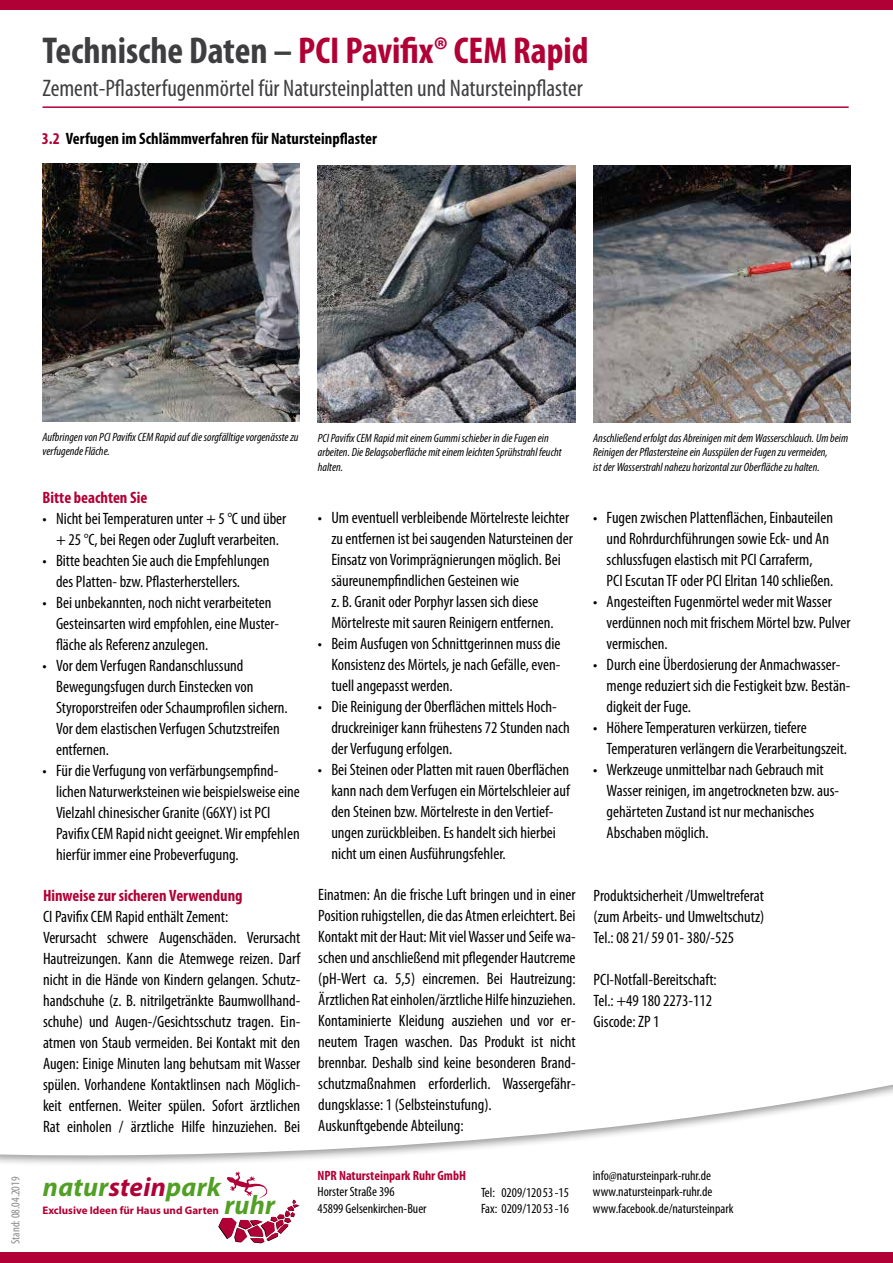
<style>
.page{position:relative;width:893px;height:1263px;background:#fff}
.page>*{position:absolute;margin:0;border:0;box-sizing:border-box;transform-origin:0 0}
.t1{font:700 condensed 37.5px "Myriad Pro";color:#b10035}
.t2{font:italic 700 26.85px "Myriad Pro";letter-spacing:.01em;color:#51a025}
.t3{font:condensed 24px "Myriad Pro";color:#3e3d40}
.t4{font:condensed 16.5px/21px "Myriad Pro";color:#000}
.t5{font:700 condensed 16.5px "Myriad Pro";color:#000}
.t6{font:700 condensed 16.5px "Myriad Pro";color:#b10035}
.t7{font:condensed 13.5px/16.5px "Myriad Pro";color:#000}
.t8{font:700 condensed 13.5px "Myriad Pro";color:#b10035}
.t9{font:italic condensed 12px/14.4px "Myriad Pro";color:#000}
.t10{font:condensed 12px "Myriad Pro";color:#87888a}
.t11{font:700 10.95px "Myriad Pro";color:#b10035}
.s1{color:#3e3d40}
.s2{color:#b10035}
</style>
<div class="page">
<svg style="left:0;top:1152px;width:422px;height:12px"></svg>
<div style="left:0;top:0;width:893px;height:9px;background:#b10035"></div>
<div style="left:0;top:1252px;width:893px;height:11px;background:#b10035"></div>
<svg style="left:267px;top:1084px;width:626px;height:68px"></svg>
<svg style="left:218px;top:1171px;width:81px;height:72px"></svg>
<img style="left:43px;top:164px;width:257px;height:257px">
<img style="left:318px;top:165px;width:257px;height:257px">
<img style="left:593px;top:165px;width:257px;height:257px">
<hr style="left:43px;top:106px;width:806px;height:2px;background:#b10035">
<h1 class="t1" style="left:43px;top:27px;width:547px"><span class="s1">Technische Daten –</span> PCI Pavifix® CEM Rapid</h1>
<h3 class="t3" style="left:43px;top:73px;width:542px">Zement-Pflasterfugenmörtel für Natursteinplatten und Natursteinpflaster</h3>
<p class="t5" style="left:42px;top:128px;width:337px"><span class="s2">3.2</span> Verfugen im Schlämmverfahren für Natursteinpflaster</p>
<p class="t10" style="left:8px;top:1244px;width:69px;rotate:-90deg">Stand: 08.04.2019</p>
<p class="t9" style="left:43px;top:429px;width:258px">Aufbringen von PCI Pavifix CEM Rapid auf die sorgfälltige vorgenässte zu verfugende Fläche.</p>
<p class="t9" style="left:318px;top:431px;width:245px">PCI Pavifix CEM Rapid mit einem Gummi schieber in die Fugen ein arbeiten. Die Belagsoberfläche mit einem leichten Sprühstrahl feucht halten.</p>
<p class="t9" style="left:593px;top:431px;width:257px">Anschließend erfolgt das Abreinigen mit dem Wasserschlauch. Um beim<br>Reinigen der Pflastersteine ein Ausspülen der Fugen zu vermeiden,<br>ist der Wasserstrahl nahezu horizontal zur Oberfläche zu halten.</p>
<p class="t6" style="left:43px;top:487px;width:106px">Bitte beachten Sie</p>
<p class="t4" style="left:43px;top:508px;width:245px;text-align:center">• Nicht bei Temperaturen unter + 5 °C und über + 25 °C, bei Regen oder Zugluft verarbeiten.</p>
<p class="t4" style="left:56px;top:550px;width:215px;text-indent:-13px">• Bitte beachten Sie auch die Empfehlungen des Platten- bzw. Pflasterherstellers.</p>
<p class="t4" style="left:56px;top:592px;width:225px;text-indent:-13px">• Bei unbekannten, noch nicht verarbeiteten<br>Gesteinsarten wird empfohlen, eine Muster&shy;fläche als Referenz anzulegen.</p>
<p class="t4" style="left:56px;top:655px;width:233px;text-indent:-13px">• Vor dem Verfugen Randanschlussund Bewegungsfugen durch Einstecken von Styroporstreifen oder Schaumprofilen sichern.<br>Vor dem elastischen Verfugen Schutzstreifen entfernen.</p>
<p class="t4" style="left:56px;top:760px;width:245px;text-indent:-13px">• Für die Verfugung von verfärbungsempfind&shy;lichen Naturwerksteinen wie beispielsweise eine Vielzahl chinesischer Granite (G6XY) ist PCI Pavifix CEM Rapid nicht geeignet. Wir empfehlen hierfür immer eine Probeverfugung.</p>
<p class="t6" style="left:43px;top:885px;width:201px">Hinweise zur sicheren Verwendung</p>
<p class="t4" style="left:43px;top:905px;width:259px">CI Pavifix CEM Rapid enthält Zement:<br>Verursacht schwere Augenschäden. Verursacht Hautreizungen. Kann die Atemwege reizen. Darf nicht in die Hände von Kindern gelangen. Schutz&shy;handschuhe (z. B. nitrilgetränkte Baumwollhand&shy;schuhe) und Augen-/Gesichtsschutz tragen. Ein&shy;atmen von Staub vermeiden. Bei Kontakt mit den Augen: Einige Minuten lang behutsam mit Wasser spülen. Vorhandene Kontaktlinsen nach Möglich&shy;keit entfernen. Weiter spülen. Sofort ärztlichen Rat einholen / ärztliche Hilfe hinzuziehen. Bei</p>
<h2 class="t2" style="left:43px;top:1169px;width:180px">natur<span class="s2">stein</span>park</h2>
<p class="t11" style="left:43px;top:1203px;width:178px">Exclusive Ideen für Haus und Garten</p>
<h2 class="t2" style="left:224px;top:1187px;width:52px">ruhr</h2>
<p class="t4" style="left:331px;top:507px;width:243px;text-indent:-13px">• Um eventuell verbleibende Mörtelreste leichter zu entfernen ist bei saugenden Natursteinen der Einsatz von Vorimprägnierungen möglich. Bei säureunempfindlichen Gesteinen wie<br>z. B. Granit oder Porphyr lassen sich diese Mörtelreste mit sauren Reinigern entfernen.</p>
<p class="t4" style="left:331px;top:633px;width:231px;text-align:justify;text-indent:-13px">• Beim Ausfugen von Schnittgerinnen muss die Konsistenz des Mörtels, je nach Gefälle, even&shy;tuell angepasst werden.</p>
<p class="t4" style="left:331px;top:696px;width:240px;text-indent:-13px">• Die Reinigung der Oberflächen mittels Hoch&shy;druckreiniger kann frühestens 72 Stunden nach der Verfugung erfolgen.</p>
<p class="t4" style="left:331px;top:759px;width:240px;text-indent:-13px">• Bei Steinen oder Platten mit rauen Oberflächen kann nach dem Verfugen ein Mörtelschleier auf den Steinen bzw. Mörtelreste in den Vertief&shy;ungen zurückbleiben. Es handelt sich hierbei nicht um einen Ausführungsfehler.</p>
<p class="t4" style="left:607px;top:507px;width:228px;text-indent:-13px">• Fugen zwischen Plattenflächen, Einbauteilen und Rohrdurchführungen sowie Eck- und An schlussfugen elastisch mit PCI Carraferm,<br>PCI Escutan TF oder PCI Elritan 140 schließen.</p>
<p class="t4" style="left:607px;top:591px;width:245px;text-indent:-13px">• Angesteiften Fugenmörtel weder mit Wasser verdünnen noch mit frischem Mörtel bzw. Pulver vermischen.</p>
<p class="t4" style="left:607px;top:654px;width:245px;text-indent:-13px">• Durch eine Überdosierung der Anmachwasser&shy;menge reduziert sich die Festigkeit bzw. Bestän&shy;digkeit der Fuge.</p>
<p class="t4" style="left:607px;top:717px;width:242px;text-indent:-13px">• Höhere Temperaturen verkürzen, tiefere<br>Temperaturen verlängern die Verarbeitungszeit.</p>
<p class="t4" style="left:607px;top:759px;width:234px;text-indent:-13px">• Werkzeuge unmittelbar nach Gebrauch mit Wasser reinigen, im angetrockneten bzw. aus&shy;gehärteten Zustand ist nur mechanisches Abschaben möglich.</p>
<p class="t4" style="left:318px;top:884px;width:259px">Einatmen: An die frische Luft bringen und in einer Position ruhigstellen, die das Atmen erleichtert. Bei Kontakt mit der Haut: Mit viel Wasser und Seife wa&shy;schen und anschließend mit pflegender Hautcreme (pH-Wert ca. 5,5) eincremen. Bei Hautreizung:<br>Ärztlichen Rat einholen/ärztliche Hilfe hinzuziehen.<br>Kontaminierte Kleidung ausziehen und vor er&shy;neutem Tragen waschen. Das Produkt ist nicht brennbar. Deshalb sind keine besonderen Brand&shy;schutzmaßnahmen erforderlich. Wassergefähr&shy;dungsklasse: 1 (Selbsteinstufung).<br>Auskunftgebende Abteilung:</p>
<p class="t4" style="left:594px;top:885px;width:172px;text-align:justify">Produktsicherheit /Umweltreferat (zum Arbeits- und Umweltschutz)<br>Tel.: 08 21/ 59 01- 380/-525</p>
<p class="t4" style="left:594px;top:969px;width:125px">PCI-Notfall-Bereitschaft:<br>Tel.: +49 180 2273-112<br>Giscode: ZP 1</p>
<p class="t8" style="left:317px;top:1167px;width:150px">NPR Natursteinpark Ruhr GmbH</p>
<p class="t7" style="left:317px;top:1183px;width:111px">Horster Straße 396<br>45899 Gelsenkirchen-Buer</p>
<p class="t7" style="left:481px;top:1184px;width:89px">Tel: 0209/12053-15<br>Fax: 0209/12053-16</p>
<p class="t7" style="left:593px;top:1167px;width:142px">info@natursteinpark-ruhr.de www.natursteinpark-ruhr.de www.facebook.de/natursteinpark</p>
</div>
